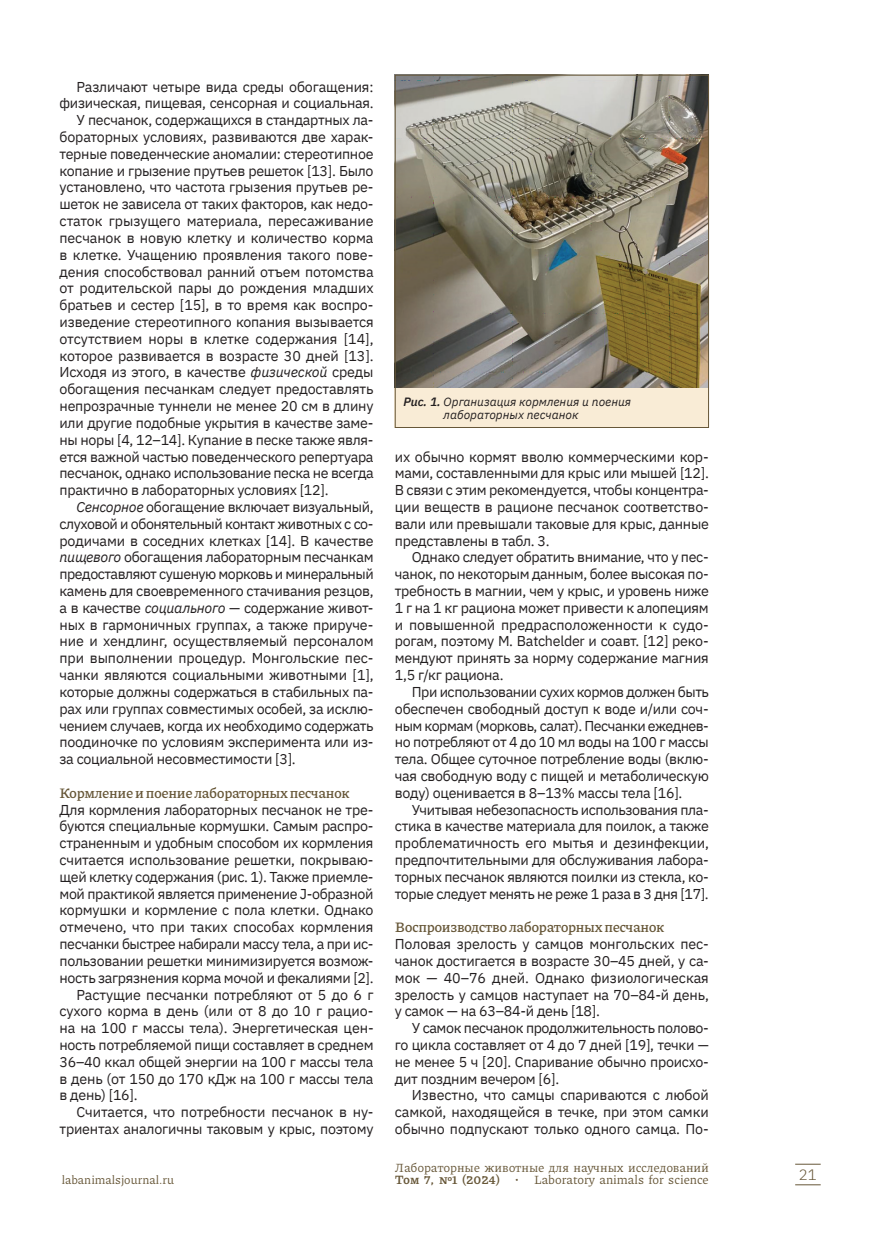
<style>
.page{position:relative;width:893px;height:1234px;background:#fff}
.page>*{position:absolute;margin:0;border:0;box-sizing:border-box;transform-origin:0 0}
.t1{font:300 15px "IBM Plex Sans";color:#675738}
.t2{font:14.25px/16.8px "IBM Plex Sans";letter-spacing:-.02em;color:#231f20;text-align:justify}
.t3{font:600 14.25px "Piazzolla";letter-spacing:-.02em;color:#675738}
.t4{font:12.45px "Piazzolla";color:#675738}
.t5{font:italic 12px/13.5px "IBM Plex Sans";color:#231f20}
.t6{font:12px "Piazzolla";color:#675738}
.s1{font-style:italic}
.s2{font-weight:600}
.s3{font-weight:700}
</style>
<div class="page">
<svg style="left:795px;top:1163px;width:26px;height:1px"></svg>
<svg style="left:795px;top:1184px;width:26px;height:1px"></svg>
<img style="left:397px;top:77px;width:310px;height:311px">
<div style="left:395px;top:388px;width:314px;height:40px;background:#f9ecd6"></div>
<div style="left:395px;top:75px;width:314px;height:353px;border:1px solid #675738"></div>
<p class="t2" style="left:77px;top:77px;width:299px">Различают четыре вида среды обогащения:</p>
<p class="t2" style="left:60px;top:94px;width:316px">физическая, пищевая, сенсорная и социальная.</p>
<p class="t2" style="left:77px;top:111px;width:299px">У песчанок, содержащихся в стандартных ла-</p>
<p class="t2" style="left:60px;top:127px;width:316px">бораторных условиях, развиваются две харак-</p>
<p class="t2" style="left:60px;top:144px;width:316px">терные поведенческие аномалии: стереотипное</p>
<p class="t2" style="left:60px;top:161px;width:316px">копание и грызение прутьев решеток [13]. Было</p>
<p class="t2" style="left:60px;top:178px;width:316px">установлено, что частота грызения прутьев ре-</p>
<p class="t2" style="left:60px;top:195px;width:316px">шеток не зависела от таких факторов, как недо-</p>
<p class="t2" style="left:60px;top:211px;width:316px">статок грызущего материала, пересаживание</p>
<p class="t2" style="left:60px;top:228px;width:315px">песчанок в новую клетку и количество корма</p>
<p class="t2" style="left:60px;top:245px;width:316px">в клетке. Учащению проявления такого пове-</p>
<p class="t2" style="left:60px;top:262px;width:316px">дения способствовал ранний отъем потомства</p>
<p class="t2" style="left:60px;top:279px;width:316px">от родительской пары до рождения младших</p>
<p class="t2" style="left:60px;top:295px;width:316px">братьев и сестер [15], в то время как воспро-</p>
<p class="t2" style="left:60px;top:312px;width:316px">изведение стереотипного копания вызывается</p>
<p class="t2" style="left:60px;top:329px;width:316px">отсутствием норы в клетке содержания [14],</p>
<p class="t2" style="left:60px;top:346px;width:316px">которое развивается в возрасте 30 дней [13].</p>
<p class="t2" style="left:60px;top:363px;width:315px">Исходя из этого, в качестве <span class="s1">физической</span> среды</p>
<p class="t2" style="left:60px;top:379px;width:315px">обогащения песчанкам следует предоставлять</p>
<p class="t2" style="left:60px;top:396px;width:316px">непрозрачные туннели не менее 20 см в длину</p>
<p class="t2" style="left:60px;top:413px;width:316px">или другие подобные укрытия в качестве заме-</p>
<p class="t2" style="left:60px;top:430px;width:315px">ны норы [4, 12–14]. Купание в песке также явля-</p>
<p class="t2" style="left:60px;top:447px;width:316px">ется важной частью поведенческого репертуара</p>
<p class="t2" style="left:60px;top:463px;width:316px">песчанок, однако использование песка не всегда</p>
<p class="t2" style="left:60px;top:480px;width:271px">практично в лабораторных условиях [12].</p>
<p class="t2" style="left:77px;top:497px;width:299px"><span class="s1">Сенсорное</span> обогащение включает визуальный,</p>
<p class="t2" style="left:60px;top:514px;width:316px">слуховой и обонятельный контакт животных с со-</p>
<p class="t2" style="left:60px;top:531px;width:316px">родичами в соседних клетках [14]. В качестве</p>
<p class="t2" style="left:60px;top:547px;width:316px"><span class="s1">пищевого</span> обогащения лабораторным песчанкам</p>
<p class="t2" style="left:60px;top:564px;width:316px">предоставляют сушеную морковь и минеральный</p>
<p class="t2" style="left:60px;top:581px;width:316px">камень для своевременного стачивания резцов,</p>
<p class="t2" style="left:60px;top:598px;width:316px">а в качестве <span class="s1">социального</span> — содержание живот-</p>
<p class="t2" style="left:60px;top:615px;width:316px">ных в гармоничных группах, а также прируче-</p>
<p class="t2" style="left:60px;top:631px;width:316px">ние и хендлинг, осуществляемый персоналом</p>
<p class="t2" style="left:60px;top:648px;width:316px">при выполнении процедур. Монгольские пес-</p>
<p class="t2" style="left:60px;top:665px;width:316px">чанки являются социальными животными [1],</p>
<p class="t2" style="left:60px;top:682px;width:316px">которые должны содержаться в стабильных па-</p>
<p class="t2" style="left:60px;top:699px;width:316px">рах или группах совместимых особей, за исклю-</p>
<p class="t2" style="left:60px;top:715px;width:315px">чением случаев, когда их необходимо содержать</p>
<p class="t2" style="left:60px;top:732px;width:315px">поодиночке по условиям эксперимента или из-</p>
<p class="t2" style="left:60px;top:749px;width:238px">за социальной несовместимости [3].</p>
<p class="t3" style="left:60px;top:784px;width:292px">Кормление и поение лабораторных песчанок</p>
<p class="t2" style="left:60px;top:799px;width:316px">Для кормления лабораторных песчанок не тре-</p>
<p class="t2" style="left:60px;top:816px;width:316px">буются специальные кормушки. Самым распро-</p>
<p class="t2" style="left:60px;top:833px;width:316px">страненным и удобным способом их кормления</p>
<p class="t2" style="left:60px;top:850px;width:316px">считается использование решетки, покрываю-</p>
<p class="t2" style="left:60px;top:867px;width:316px">щей клетку содержания (рис. 1). Также приемле-</p>
<p class="t2" style="left:60px;top:883px;width:315px">мой практикой является применение J-образной</p>
<p class="t2" style="left:60px;top:900px;width:315px">кормушки и кормление с пола клетки. Однако</p>
<p class="t2" style="left:60px;top:917px;width:315px">отмечено, что при таких способах кормления</p>
<p class="t2" style="left:60px;top:934px;width:316px">песчанки быстрее набирали массу тела, а при ис-</p>
<p class="t2" style="left:60px;top:951px;width:316px">пользовании решетки минимизируется возмож-</p>
<p class="t2" style="left:60px;top:967px;width:316px">ность загрязнения корма мочой и фекалиями [2].</p>
<p class="t2" style="left:77px;top:984px;width:298px">Растущие песчанки потребляют от 5 до 6 г</p>
<p class="t2" style="left:60px;top:1001px;width:316px">сухого корма в день (или от 8 до 10 г рацио-</p>
<p class="t2" style="left:60px;top:1018px;width:316px">на на 100 г массы тела). Энергетическая цен-</p>
<p class="t2" style="left:60px;top:1035px;width:316px">ность потребляемой пищи составляет в среднем</p>
<p class="t2" style="left:60px;top:1051px;width:316px">36–40 ккал общей энергии на 100 г массы тела</p>
<p class="t2" style="left:60px;top:1068px;width:315px">в день (от 150 до 170 кДж на 100 г массы тела</p>
<p class="t2" style="left:60px;top:1085px;width:80px">в день) [16].</p>
<p class="t2" style="left:77px;top:1102px;width:299px">Считается, что потребности песчанок в ну-</p>
<p class="t2" style="left:60px;top:1119px;width:316px">триентах аналогичны таковым у крыс, поэтому</p>
<p class="t5" style="left:444px;top:394px;width:189px;text-indent:-40px"><span class="s2">Рис. 1.</span> Организация кормления и поения лабораторных песчанок</p>
<p class="t2" style="left:395px;top:447px;width:316px">их обычно кормят вволю коммерческими кор&shy;мами, составленными для крыс или мышей [12].<br>В связи с этим рекомендуется, чтобы концентра&shy;ции веществ в рационе песчанок соответство&shy;вали или превышали таковые для крыс, данные представлены в табл. 3.</p>
<p class="t2" style="left:395px;top:547px;width:316px;text-indent:17px">Однако следует обратить внимание, что у пес&shy;чанок, по некоторым данным, более высокая по&shy;требность в магнии, чем у крыс, и уровень ниже 1 г на 1 кг рациона может привести к алопециям и повышенной предрасположенности к судо&shy;рогам, поэтому M. Batchelder и соавт. [12] реко&shy;мендуют принять за норму содержание магния 1,5 г/кг рациона.</p>
<p class="t2" style="left:395px;top:682px;width:316px;text-indent:17px">При использовании сухих кормов должен быть обеспечен свободный доступ к воде и/или соч&shy;ным кормам (морковь, салат). Песчанки ежеднев&shy;но потребляют от 4 до 10 мл воды на 100 г массы тела. Общее суточное потребление воды (вклю&shy;чая свободную воду с пищей и метаболическую воду) оценивается в 8–13% массы тела [16].</p>
<p class="t2" style="left:395px;top:799px;width:316px;text-indent:17px">Учитывая небезопасность использования пла&shy;стика в качестве материала для поилок, а также проблематичность его мытья и дезинфекции, предпочтительными для обслуживания лабора&shy;торных песчанок являются поилки из стекла, ко&shy;торые следует менять не реже 1 раза в 3 дня [17].</p>
<p class="t3" style="left:395px;top:918px;width:271px">Воспроизводство лабораторных песчанок</p>
<p class="t2" style="left:395px;top:934px;width:316px">Половая зрелость у самцов монгольских пес&shy;чанок достигается в возрасте 30–45 дней, у са&shy;мок — 40–76 дней. Однако физиологическая зрелость у самцов наступает на 70–84-й день, у самок — на 63–84-й день [18].</p>
<p class="t2" style="left:395px;top:1018px;width:316px;text-indent:17px">У самок песчанок продолжительность полово&shy;го цикла составляет от 4 до 7 дней [19], течки — не менее 5 ч [20]. Спаривание обычно происхо&shy;дит поздним вечером [6].</p>
<p class="t2" style="left:395px;top:1085px;width:316px;text-indent:17px">Известно, что самцы спариваются с любой самкой, находящейся в течке, при этом самки обычно подпускают только одного самца. По-</p>
<p class="t4" style="left:395px;top:1159px;width:316px">Лабораторные животные для научных исследований</p>
<p class="t6" style="left:62px;top:1172px;width:114px">labanimalsjournal.ru</p>
<p class="t4" style="left:395px;top:1172px;width:315px"><span class="s3">Том 7, №1 (2024)</span> • Laboratory animals for science</p>
<p class="t1" style="left:799px;top:1163px;width:19px">21</p>
</div>
